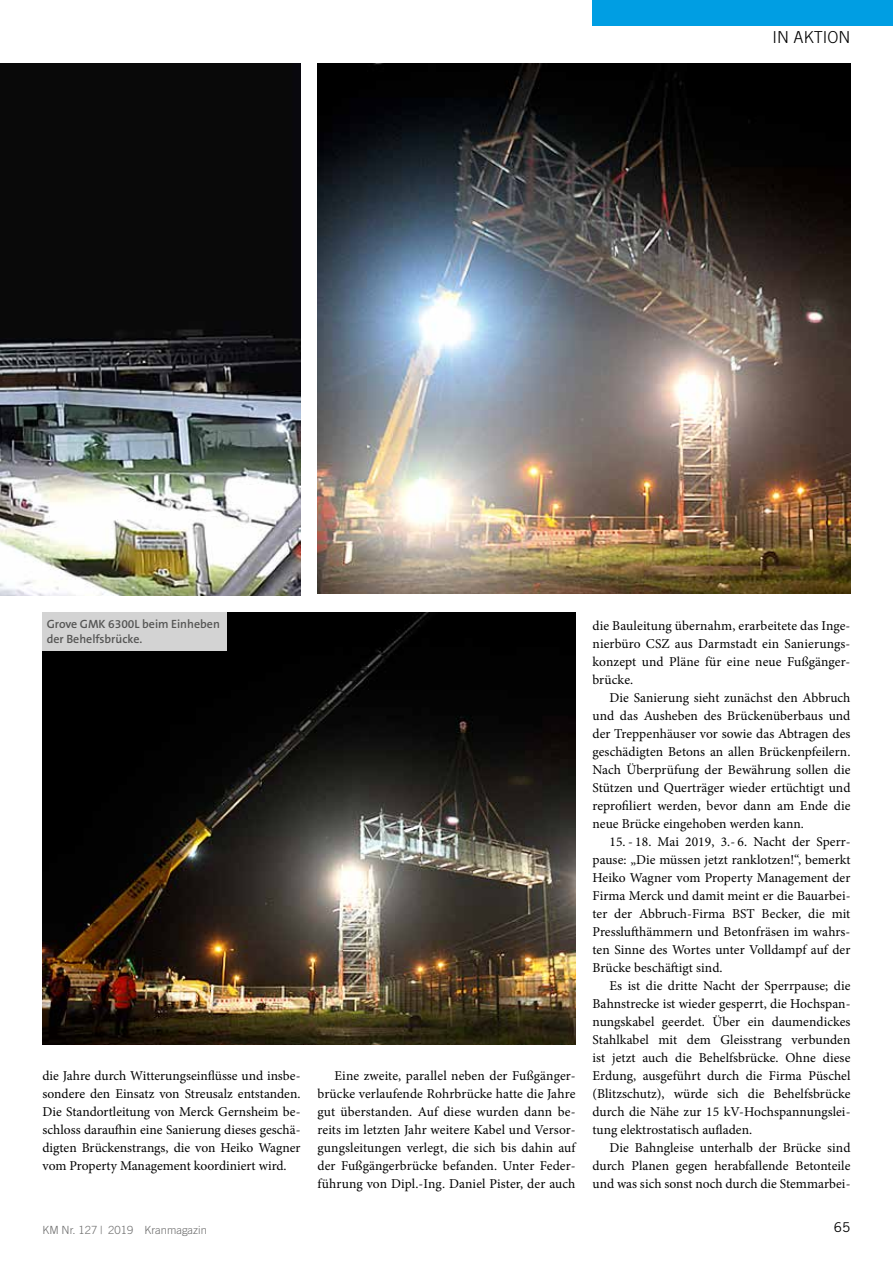
<style>
.page{position:relative;width:893px;height:1263px;background:#fff}
.page>*{position:absolute;margin:0;border:0;box-sizing:border-box;transform-origin:0 0}
.t1{font:300 16.5px "Trade Gothic";color:#000}
.t2{font:13.5px/18px "Minion Pro";letter-spacing:.005em;color:#000;text-align:justify}
.t3{font:13.5px "Trade Gothic";color:#000}
.t4{font:600 12px/15px "The Sans B6";color:#565655}
.t5{font:300 11.25px "Trade Gothic";color:#6e6e6e}
</style>
<div class="page">
<div style="left:592px;top:0;width:301px;height:26px;background:#009ee3"></div>
<img style="left:0;top:64px;width:300px;height:531px">
<img style="left:317px;top:64px;width:533px;height:530px">
<img style="left:43px;top:612px;width:532px;height:432px">
<div style="left:43px;top:612px;width:184px;height:39px;background:#d3d3d3"></div>
<p class="t1" style="left:772px;top:27px;width:79px">IN AKTION</p>
<p class="t4" style="left:47px;top:617px;width:175px">Grove GMK 6300L beim Einheben der Behelfsbrücke.</p>
<p class="t2" style="left:43px;top:1067px;width:259px">die Jahre durch Witterungseinflüsse und insbe&shy;sondere den Einsatz von Streusalz entstanden.<br>Die Standortleitung von Merck Gernsheim be&shy;schloss daraufhin eine Sanierung dieses geschä&shy;digten Brückenstrangs, die von Heiko Wagner vom Property Management koordiniert wird.</p>
<p class="t2" style="left:317px;top:1067px;width:259px;text-indent:17px">Eine zweite, parallel neben der Fußgänger&shy;brücke verlaufende Rohrbrücke hatte die Jahre gut überstanden. Auf diese wurden dann be&shy;reits im letzten Jahr weitere Kabel und Versor&shy;gungsleitungen verlegt, die sich bis dahin auf der Fußgängerbrücke befanden. Unter Feder&shy;führung von Dipl.-Ing. Daniel Pister, der auch</p>
<p class="t2" style="left:592px;top:617px;width:259px">die Bauleitung übernahm, erarbeitete das Inge&shy;nierbüro CSZ aus Darmstadt ein Sanierungs&shy;konzept und Pläne für eine neue Fußgänger&shy;brücke.</p>
<p class="t2" style="left:592px;top:689px;width:259px;text-indent:17px">Die Sanierung sieht zunächst den Abbruch und das Ausheben des Brückenüberbaus und der Treppenhäuser vor sowie das Abtragen des geschädigten Betons an allen Brückenpfeilern.<br>Nach Überprüfung der Bewährung sollen die Stützen und Querträger wieder ertüchtigt und reprofiliert werden, bevor dann am Ende die neue Brücke eingehoben werden kann.</p>
<p class="t2" style="left:592px;top:833px;width:259px;text-indent:17px">15. - 18. Mai 2019, 3.- 6. Nacht der Sperr&shy;pause: „Die müssen jetzt ranklotzen!“, bemerkt Heiko Wagner vom Property Management der Firma Merck und damit meint er die Bauarbei&shy;ter der Abbruch-Firma BST Becker, die mit Presslufthämmern und Betonfräsen im wahrs&shy;ten Sinne des Wortes unter Volldampf auf der Brücke beschäftigt sind.</p>
<p class="t2" style="left:592px;top:977px;width:259px;text-indent:17px">Es ist die dritte Nacht der Sperrpause; die Bahnstrecke ist wieder gesperrt, die Hochspan&shy;nungskabel geerdet. Über ein daumendickes Stahlkabel mit dem Gleisstrang verbunden ist jetzt auch die Behelfsbrücke. Ohne diese Erdung, ausgeführt durch die Firma Püschel (Blitzschutz), würde sich die Behelfsbrücke durch die Nähe zur 15 kV-Hochspannungslei&shy;tung elektrostatisch aufladen.</p>
<p class="t2" style="left:592px;top:1139px;width:259px;text-indent:17px">Die Bahngleise unterhalb der Brücke sind durch Planen gegen herabfallende Betonteile und was sich sonst noch durch die Stemmarbei-</p>
<p class="t5" style="left:43px;top:1223px;width:166px">KM Nr. 127 | 2019 Kranmagazin</p>
<p class="t3" style="left:834px;top:1219px;width:18px">65</p>
</div>
